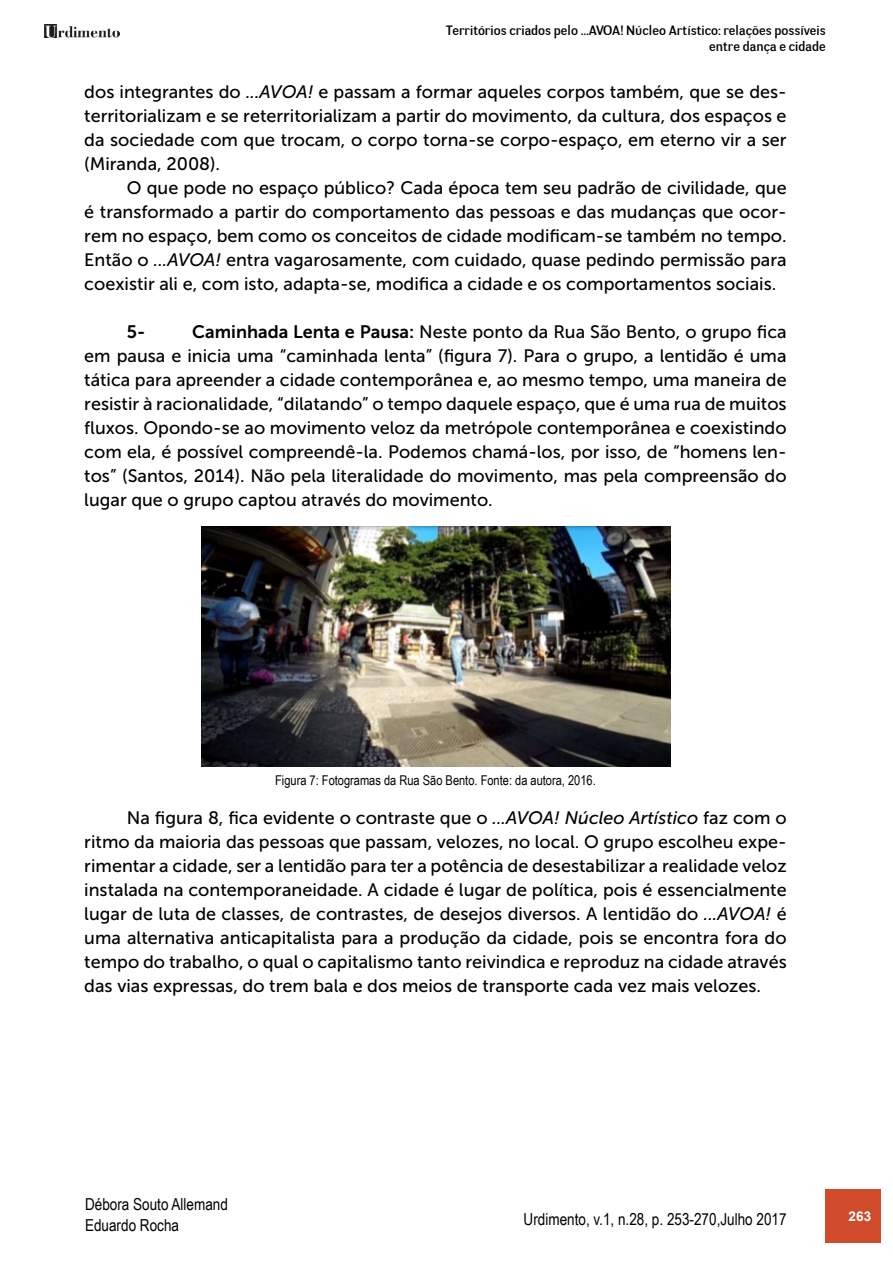
<style>
.page{position:relative;width:893px;height:1263px;background:#fff}
.page>*{position:absolute;margin:0;border:0;box-sizing:border-box;transform-origin:0 0}
.t1{font:18px/24px "Museo Sans 500";color:#000;text-align:justify}
.t2{font:18px "Museo Sans 700";color:#000}
.t3{font:16.5px/21px "Arial Narrow";color:#000}
.t4{font:13.5px/16.2px "Negotiate Free";color:#000;text-align:right}
.t5{font:13.5px "Arial Narrow";color:#000}
.t6{font:700 13.5px "Arial";color:#fff}
.s1{font-style:italic}
.s2{font-family:"Museo Sans 700"}
</style>
<div class="page">
<img style="left:45px;top:25px;width:75px;height:13px">
<div style="left:825px;top:1189px;width:55px;height:53px;background:#d04b2b"></div>
<img style="left:202px;top:526px;width:468px;height:240px">
<p class="t4" style="left:446px;top:22px;width:381px">Territórios criados pelo ...AVOA! Núcleo Artístico: relações possíveis entre dança e cidade</p>
<p class="t1" style="left:84px;top:80px;width:704px">dos integrantes do <span class="s1">...AVOA!</span> e passam a formar aqueles corpos também, que se des&shy;territorializam e se reterritorializam a partir do movimento, da cultura, dos espaços e da sociedade com que trocam, o corpo torna-se corpo-espaço, em eterno vir a ser (Miranda, 2008).</p>
<p class="t1" style="left:84px;top:176px;width:704px;text-indent:43px">O que pode no espaço público? Cada época tem seu padrão de civilidade, que é transformado a partir do comportamento das pessoas e das mudanças que ocor&shy;rem no espaço, bem como os conceitos de cidade modificam-se também no tempo.<br>Então o <span class="s1">...AVOA!</span> entra vagarosamente, com cuidado, quase pedindo permissão para coexistir ali e, com isto, adapta-se, modifica a cidade e os comportamentos sociais.</p>
<p class="t2" style="left:127px;top:322px;width:20px">5-</p>
<p class="t1" style="left:84px;top:320px;width:704px;text-indent:108px"><span class="s2">Caminhada Lenta e Pausa:</span> Neste ponto da Rua São Bento, o grupo fica em pausa e inicia uma “caminhada lenta” (figura 7). Para o grupo, a lentidão é uma tática para apreender a cidade contemporânea e, ao mesmo tempo, uma maneira de resistir à racionalidade, “dilatando” o tempo daquele espaço, que é uma rua de muitos fluxos. Opondo-se ao movimento veloz da metrópole contemporânea e coexistindo com ela, é possível compreendê-la. Podemos chamá-los, por isso, de “homens len&shy;tos” (Santos, 2014). Não pela literalidade do movimento, mas pela compreensão do lugar que o grupo captou através do movimento.</p>
<p class="t5" style="left:275px;top:770px;width:322px">Figura 7: Fotogramas da Rua São Bento. Fonte: da autora, 2016.</p>
<p class="t1" style="left:84px;top:806px;width:704px;text-indent:43px">Na figura 8, fica evidente o contraste que o <span class="s1">...AVOA! Núcleo Artístico</span> faz com o ritmo da maioria das pessoas que passam, velozes, no local. O grupo escolheu expe&shy;rimentar a cidade, ser a lentidão para ter a potência de desestabilizar a realidade veloz instalada na contemporaneidade. A cidade é lugar de política, pois é essencialmente lugar de luta de classes, de contrastes, de desejos diversos. A lentidão do <span class="s1">...AVOA!</span> é uma alternativa anticapitalista para a produção da cidade, pois se encontra fora do tempo do trabalho, o qual o capitalismo tanto reivindica e reproduz na cidade através das vias expressas, do trem bala e dos meios de transporte cada vez mais velozes.</p>
<p class="t3" style="left:85px;top:1193px;width:144px">Débora Souto Allemand<br>Eduardo Rocha</p>
<p class="t3" style="left:524px;top:1207px;width:265px">Urdimento, v.1, n.28, p. 253-270,Julho 2017</p>
<p class="t6" style="left:849px;top:1207px;width:24px">263</p>
</div>
